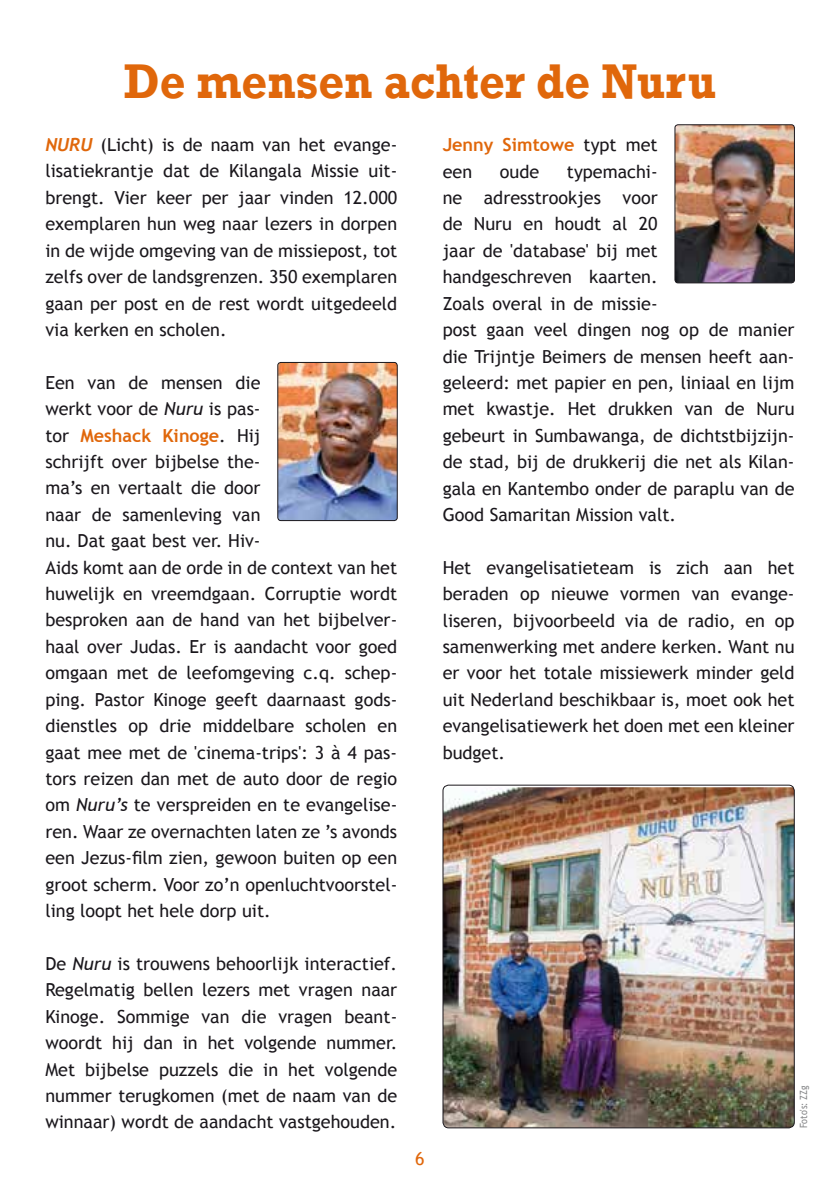
<style>
.page{position:relative;width:840px;height:1191px;background:#fff}
.page>*{position:absolute;margin:0;border:0;box-sizing:border-box;transform-origin:0 0}
.t1{font:700 50px "Rockwell";color:#e0670b;scale:.9 1}
.t2{font:18px/26.4px "Trebuchet MS";color:#1a171c;text-align:justify}
.t3{font:700 18px/26.4px "Trebuchet MS";color:#e0670b}
.t4{font:18px "Trebuchet MS";color:#e0670b}
.t5{font:10px "Trebuchet MS";letter-spacing:-.01em;color:#87888a;scale:.9 1}
.s1{font-family:"Trebuchet";font-weight:700;font-style:italic;color:#e0670b}
.s2{font-style:italic}
.s3{font-weight:700;color:#e0670b}
.s4{font-weight:400;color:#1a171c}
</style>
<div class="page">
<img style="left:443px;top:787px;width:350px;height:340px">
<div style="left:442px;top:785px;width:352px;height:343px;border:1px solid #1a171c;border-radius:6px"></div>
<img style="left:279px;top:362px;width:118px;height:157px">
<div style="left:277px;top:362px;width:120px;height:159px;border:1px solid #1a171c;border-radius:3px"></div>
<img style="left:676px;top:125px;width:118px;height:158px">
<div style="left:674px;top:125px;width:120px;height:158px;border:1px solid #1a171c;border-radius:3px"></div>
<h1 class="t1" style="left:124px;top:51px;width:659px">De mensen achter de Nuru</h1>
<p class="t2" style="left:45px;top:132px;width:353px"><span class="s1">NURU</span> (Licht) is de naam van het evange&shy;lisatiekrantje dat de Kilangala Missie uit&shy;brengt. Vier keer per jaar vinden 12.000 exemplaren hun weg naar lezers in dorpen in de wijde omgeving van de missiepost, tot zelfs over de landsgrenzen. 350 exemplaren gaan per post en de rest wordt uitgedeeld via kerken en scholen.</p>
<p class="t2" style="left:45px;top:369px;width:353px;text-align:left">Een van de mensen die<br>werkt voor de <span class="s2">Nuru</span> is pas-<br>tor <span class="s3">Meshack Kinoge</span>. Hij<br>schrijft over bijbelse the-<br>ma’s en vertaalt die door<br>naar de samenleving van<br>nu. Dat gaat best ver. Hiv-<br>Aids komt aan de orde in de context van het huwelijk en vreemdgaan. Corruptie wordt besproken aan de hand van het bijbelver&shy;haal over Judas. Er is aandacht voor goed omgaan met de leefomgeving c.q. schep&shy;ping. Pastor Kinoge geeft daarnaast gods&shy;dienstles op drie middelbare scholen en gaat mee met de 'cinema-trips': 3 à 4 pas&shy;tors reizen dan met de auto door de regio om <span class="s2">Nuru’s</span> te verspreiden en te evangelise&shy;ren. Waar ze overnachten laten ze ’s avonds een Jezus-film zien, gewoon buiten op een groot scherm. Voor zo’n openluchtvoorstel&shy;ling loopt het hele dorp uit.</p>
<p class="t2" style="left:45px;top:950px;width:353px">De <span class="s2">Nuru</span> is trouwens behoorlijk interactief.<br>Regelmatig bellen lezers met vragen naar Kinoge. Sommige van die vragen beant&shy;woordt hij dan in het volgende nummer.<br>Met bijbelse puzzels die in het volgende nummer terugkomen (met de naam van de winnaar) wordt de aandacht vastgehouden.</p>
<p class="t4" style="left:415px;top:1147px;width:11px">6</p>
<p class="t3" style="left:442px;top:132px;width:216px">Jenny Simtowe <span class="s4">typt met een</span></p>
<p class="t2" style="left:442px;top:158px;width:353px;text-align:left;text-indent:124px">typemachi-<br>ne adresstrookjes voor<br>de Nuru en houdt al 20<br>jaar de 'database' bij met<br>handgeschreven kaarten.<br>Zoals overal in de missie-<br>post gaan veel dingen nog op de manier die Trijntje Beimers de mensen heeft aan&shy;geleerd: met papier en pen, liniaal en lijm met kwastje. Het drukken van de Nuru gebeurt in Sumbawanga, de dichtstbijzijn&shy;de stad, bij de drukkerij die net als Kilan&shy;gala en Kantembo onder de paraplu van de<br>Good Samaritan Mission valt.</p>
<p class="t2" style="left:442px;top:554px;width:353px">Het evangelisatieteam is zich aan het beraden op nieuwe vormen van evange&shy;liseren, bijvoorbeeld via de radio, en op samenwerking met andere kerken. Want nu er voor het totale missiewerk minder geld uit Nederland beschikbaar is, moet ook het evangelisatiewerk het doen met een kleiner budget.</p>
<p class="t2" style="left:499px;top:158px;width:41px">oude</p>
<p class="t5" style="left:797px;top:1128px;width:49px;rotate:-90deg">Foto's: ZZg</p>
</div>
